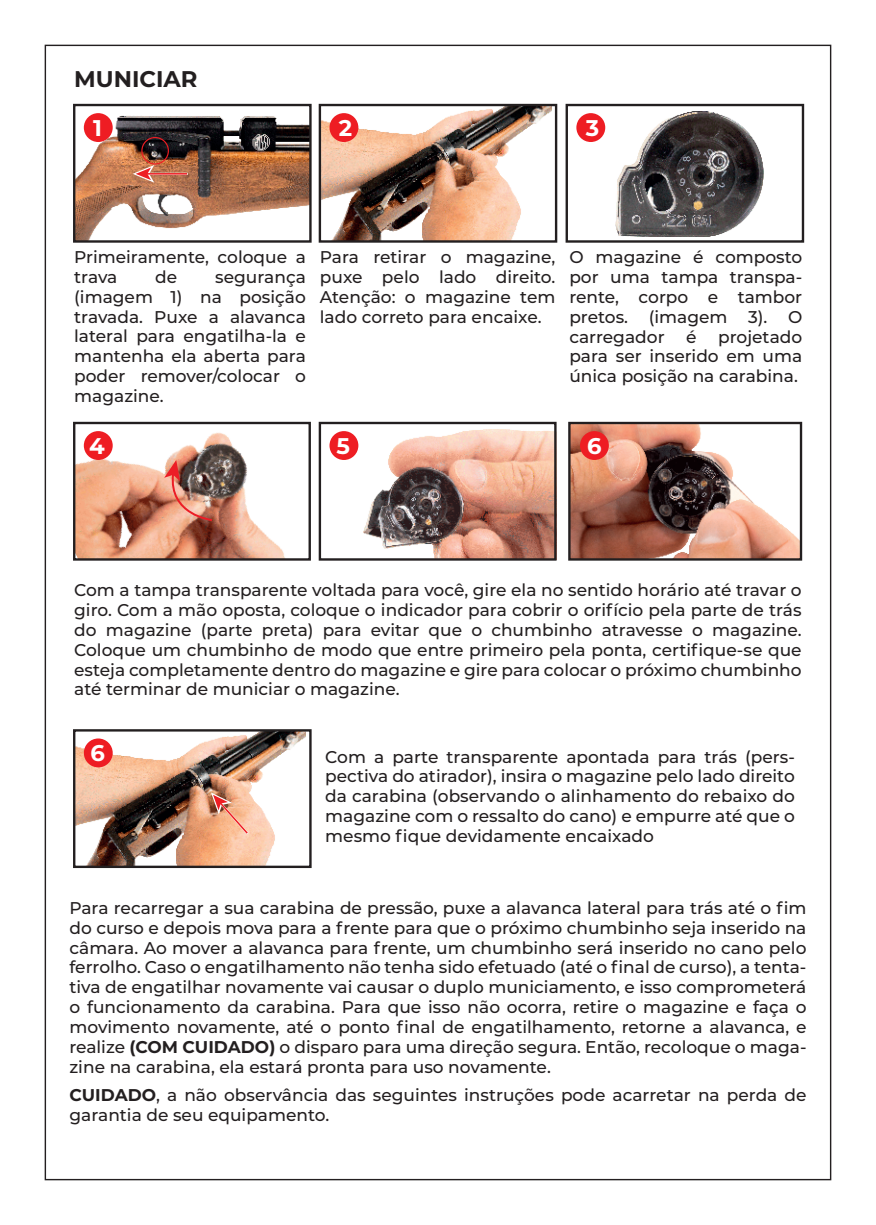
<style>
.page{position:relative;width:876px;height:1225px;background:#fff}
.page>*{position:absolute;margin:0;border:0;box-sizing:border-box;transform-origin:0 0}
.t1{font:700 22.6px "Montserrat";color:#231f20}
.t2{font:700 22.6px "Montserrat";color:#fff}
.t3{font:500 17px/19.8px "Montserrat";color:#231f20;text-align:justify}
.s1{font-weight:700}
</style>
<div class="page">
<img style="left:76px;top:431px;width:209px;height:126px">
<img style="left:76px;top:115px;width:233px;height:125px">
<div style="left:141px;top:137px;width:28px;height:28px;border:1px solid #ee1d23;border-radius:50%"></div>
<hr style="left:148px;top:173px;width:40px;height:2px;background:#fff">
<hr style="left:147px;top:173px;width:40px;height:2px;background:#ee1d23">
<svg style="left:133px;top:165px;width:21px;height:18px"></svg>
<div style="left:73px;top:104px;width:239px;height:139px;border:2px solid #231f20"></div>
<div style="left:84px;top:113px;width:29px;height:29px;background:#ee1d23;border-radius:50%"></div>
<img style="left:615px;top:111px;width:148px;height:125px">
<div style="left:566px;top:104px;width:238px;height:139px;border:2px solid #231f20"></div>
<div style="left:576px;top:113px;width:29px;height:29px;background:#ee1d23;border-radius:50%"></div>
<img style="left:322px;top:107px;width:229px;height:133px">
<img style="left:76px;top:732px;width:229px;height:133px">
<svg style="left:211px;top:792px;width:40px;height:44px;background:#eba786"></svg>
<div style="left:319px;top:104px;width:238px;height:139px;border:2px solid #231f20"></div>
<div style="left:329px;top:113px;width:29px;height:29px;background:#ee1d23;border-radius:50%"></div>
<div style="left:73px;top:422px;width:238px;height:138px;border:2px solid #231f20"></div>
<img style="left:363px;top:429px;width:191px;height:128px">
<div style="left:319px;top:422px;width:238px;height:138px;border:2px solid #231f20"></div>
<div style="left:84px;top:431px;width:29px;height:29px;background:#ee1d23;border-radius:50%"></div>
<div style="left:73px;top:729px;width:239px;height:139px;border:2px solid #231f20"></div>
<div style="left:84px;top:738px;width:29px;height:29px;background:#ee1d23;border-radius:50%"></div>
<div style="left:329px;top:431px;width:29px;height:29px;background:#ee1d23;border-radius:50%"></div>
<img style="left:571px;top:425px;width:228px;height:132px">
<div style="left:568px;top:422px;width:234px;height:138px;border:2px solid #231f20"></div>
<div style="left:580px;top:431px;width:29px;height:29px;background:#ee1d23;border-radius:50%"></div>
<img style="left:164px;top:460px;width:50px;height:62px">
<h1 class="t1" style="left:74px;top:63px;width:125px">MUNICIAR</h1>
<h1 class="t2" style="left:93px;top:112px;width:10px">1</h1>
<h1 class="t2" style="left:339px;top:112px;width:15px">2</h1>
<h1 class="t2" style="left:586px;top:112px;width:15px">3</h1>
<p class="t3" style="left:74px;top:246px;width:233px">Primeiramente, coloque a trava</p>
<p class="t3" style="left:155px;top:266px;width:24px">de</p>
<p class="t3" style="left:74px;top:266px;width:233px;text-indent:141px">segurança (imagem 1) na posição travada. Puxe a alavanca lateral para engatilha-la e mantenha ela aberta para poder remover/colocar o magazine.</p>
<h1 class="t2" style="left:89px;top:430px;width:17px">4</h1>
<p class="t3" style="left:320px;top:246px;width:237px">Para retirar o magazine, puxe pelo lado direito.<br>Atenção: o magazine tem lado correto para encaixe.</p>
<p class="t3" style="left:569px;top:246px;width:234px">O magazine é composto por uma tampa transpa&shy;rente, corpo e tambor pretos. (imagem 3). O carregador</p>
<p class="t3" style="left:569px;top:326px;width:234px;text-indent:149px">projetado para ser inserido em uma única posição na carabina.</p>
<p class="t3" style="left:686px;top:326px;width:12px">é</p>
<h1 class="t2" style="left:337px;top:430px;width:15px">5</h1>
<h1 class="t2" style="left:587px;top:430px;width:16px">6</h1>
<p class="t3" style="left:74px;top:579px;width:729px">Com a tampa transparente voltada para você, gire ela no sentido horário até travar o giro. Com a mão oposta, coloque o indicador para cobrir o orifício pela parte de trás do magazine (parte preta) para evitar que o chumbinho atravesse o magazine.<br>Coloque um chumbinho de modo que entre primeiro pela ponta, certifique-se que esteja completamente dentro do magazine e gire para colocar o próximo chumbinho até terminar de municiar o magazine.</p>
<h1 class="t2" style="left:90px;top:737px;width:16px">6</h1>
<p class="t3" style="left:325px;top:746px;width:471px">Com a parte transparente apontada para trás (pers&shy;pectiva do atirador), insira o magazine pelo lado direito da carabina (observando o alinhamento do rebaixo do magazine com o ressalto do cano) e empurre até que o mesmo fique devidamente encaixado</p>
<p class="t3" style="left:69px;top:897px;width:739px">Para recarregar a sua carabina de pressão, puxe a alavanca lateral para trás até o fim do curso e depois mova para a frente para que o próximo chumbinho seja inserido na câmara. Ao mover a alavanca para frente, um chumbinho será inserido no cano pelo ferrolho. Caso o engatilhamento não tenha sido efetuado (até o final de curso), a tenta&shy;tiva de engatilhar novamente vai causar o duplo municiamento, e isso comprometerá o funcionamento da carabina. Para que isso não ocorra, retire o magazine e faça o movimento novamente, até o ponto final de engatilhamento, retorne a alavanca, e realize <span class="s1">(COM CUIDADO)</span> o disparo para uma direção segura. Então, recoloque o maga&shy;zine na carabina, ela estará pronta para uso novamente.</p>
<p class="t3" style="left:69px;top:1084px;width:739px"><span class="s1">CUIDADO</span>, a não observância das seguintes instruções pode acarretar na perda de garantia de seu equipamento.</p>
</div>
